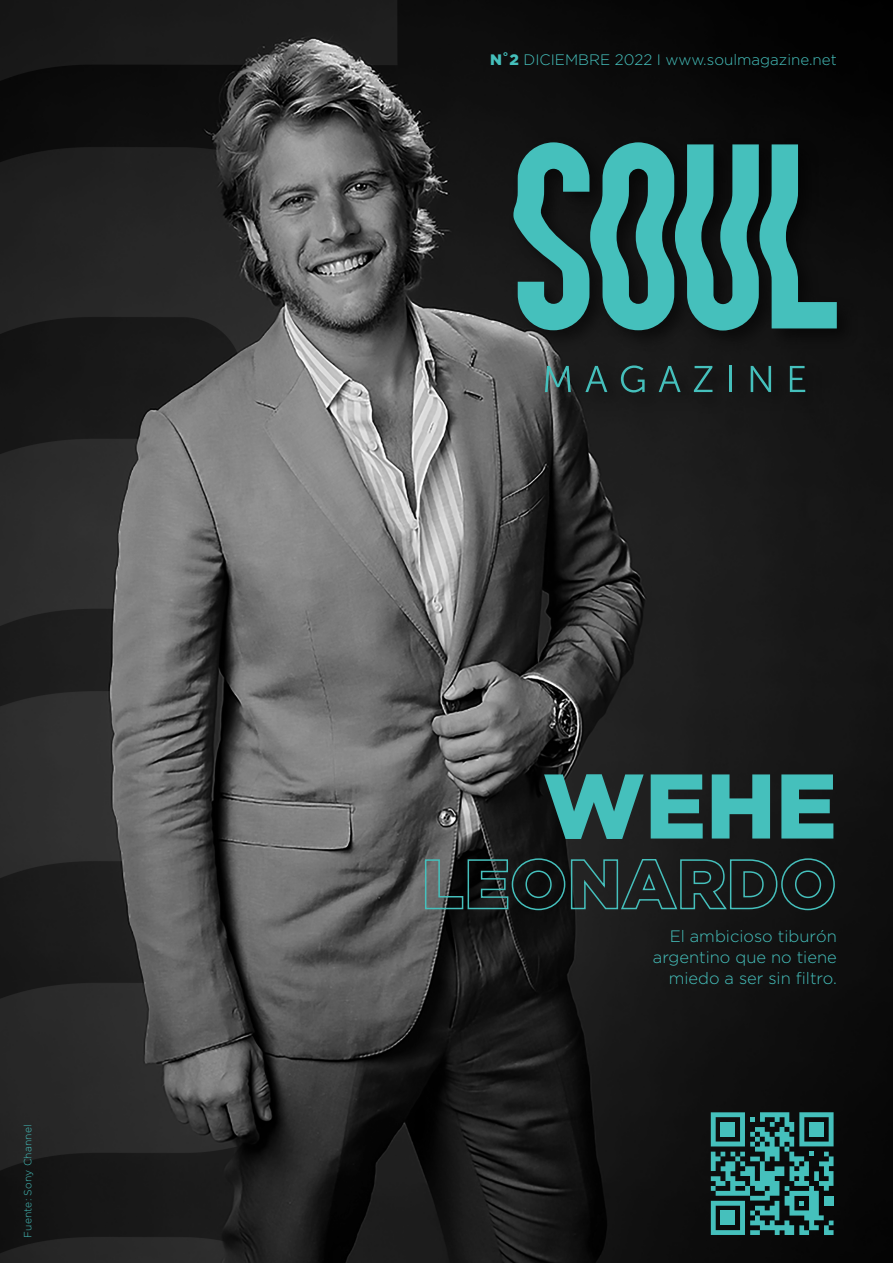
<style>
.page{position:relative;width:893px;height:1263px;background:#fff}
.page>*{position:absolute;margin:0;border:0;box-sizing:border-box;transform-origin:0 0}
.t1{font:900 91.5px "Gotham";color:#45c0bc}
.t2{font:300 16.5px/21px "Gotham";color:#45c0bc;text-align:right}
.t3{font:300 15.15px "Gotham";color:#45c0bc}
.t4{font:300 10.5px "Gotham";letter-spacing:.015em;color:#45c0bc}
.s1{font-weight:900}
</style>
<div class="page">
<img style="left:0;top:0;width:893px;height:1263px">
<img style="left:504px;top:133px;width:359px;height:285px">
<svg style="left:545px;top:366px;width:26px;height:26px"></svg>
<svg style="left:585px;top:366px;width:22px;height:26px"></svg>
<svg style="left:621px;top:365px;width:24px;height:27px"></svg>
<svg style="left:659px;top:366px;width:22px;height:26px"></svg>
<svg style="left:694px;top:366px;width:18px;height:26px"></svg>
<hr style="left:729px;top:366px;width:3px;height:26px;background:#45c0bc">
<svg style="left:751px;top:366px;width:20px;height:26px"></svg>
<svg style="left:790px;top:366px;width:15px;height:26px"></svg>
<svg style="left:513px;top:142px;width:324px;height:188px;background:#2c6f6d"></svg>
<svg style="left:424px;top:858px;width:412px;height:53px;background:#203130"></svg>
<svg style="left:711px;top:1112px;width:123px;height:123px;background:#276361"></svg>
<div style="left:809px;top:1122px;width:15px;height:14px;background:#45c0bc"></div>
<div style="left:721px;top:1211px;width:14px;height:14px;background:#45c0bc"></div>
<div style="left:721px;top:1122px;width:14px;height:14px;background:#45c0bc"></div>
<p class="t4" style="left:22px;top:1238px;width:115px;rotate:-90deg">Fuente: Sony Channel</p>
<p class="t3" style="left:490px;top:51px;width:348px"><span class="s1">N˚2</span> DICIEMBRE 2022 I www.soulmagazine.net</p>
<h1 class="t1" style="left:543px;top:753px;width:296px">WEHE</h1>
<p class="t2" style="left:653px;top:925px;width:185px">El ambicioso tiburón argentino que no tiene miedo a ser sin filtro.</p>
</div>
